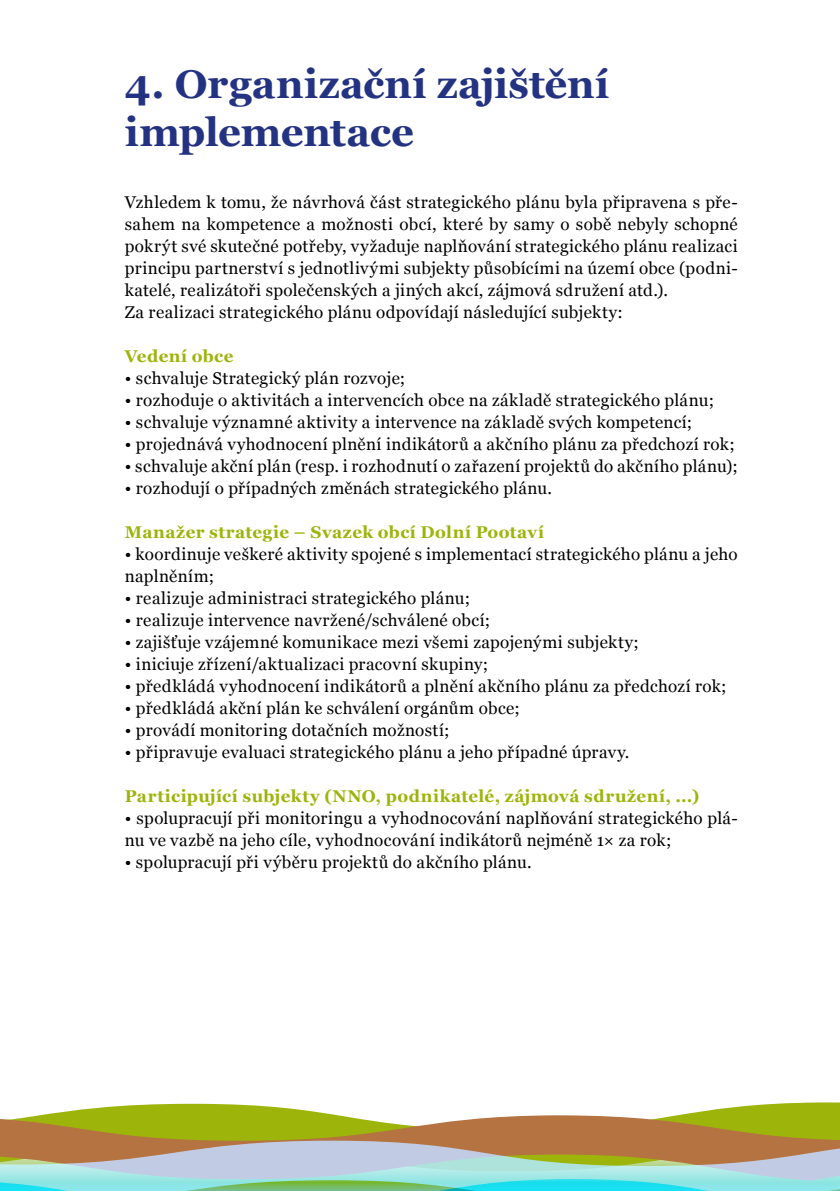
<style>
.page{position:relative;width:840px;height:1191px;background:#fff}
.page>*{position:absolute;margin:0;border:0;box-sizing:border-box;transform-origin:0 0}
.t1{font:700 40px/48px "Georgia";color:#243282}
.t2{font:17px/22px "Georgia";letter-spacing:.02em;color:#000}
.t3{font:700 17px "Georgia";letter-spacing:.025em;color:#9db40a}
</style>
<div class="page">
<svg style="left:71px;top:1102px;width:768px;height:9px"></svg>
<svg style="left:0;top:1111px;width:839px;height:9px;fill:#9db40a"></svg>
<svg style="left:0;top:1120px;width:839px;height:71px;background:#a6b188"></svg>
<h1 class="t1" style="left:125px;top:58px;width:485px">4. Organizační zajištění implementace</h1>
<p class="t2" style="left:125px;top:190px;width:614px">Vzhledem k tomu, že návrhová část strategického plánu byla připravena s pře&shy;sahem na kompetence a možnosti obcí, které by samy o sobě nebyly schopné pokrýt své skutečné potřeby, vyžaduje naplňování strategického plánu realizaci principu partnerství s jednotlivými subjekty působícími na území obce (podni&shy;katelé, realizátoři společenských a jiných akcí, zájmová sdružení atd.).<br>Za realizaci strategického plánu odpovídají následující subjekty:</p>
<p class="t3" style="left:125px;top:343px;width:110px">Vedení obce</p>
<p class="t2" style="left:125px;top:366px;width:282px">• schvaluje Strategický plán rozvoje;</p>
<p class="t2" style="left:125px;top:388px;width:590px">• rozhoduje o aktivitách a intervencích obce na základě strategického plánu;</p>
<p class="t2" style="left:125px;top:410px;width:568px">• schvaluje významné aktivity a intervence na základě svých kompetencí;</p>
<p class="t2" style="left:125px;top:432px;width:611px">• projednává vyhodnocení plnění indikátorů a akčního plánu za předchozí rok;</p>
<p class="t2" style="left:125px;top:454px;width:614px">• schvaluje akční plán (resp. i rozhodnutí o zařazení projektů do akčního plánu);</p>
<p class="t2" style="left:125px;top:476px;width:428px">• rozhodují o případných změnách strategického plánu.</p>
<p class="t3" style="left:125px;top:519px;width:420px">Manažer strategie – Svazek obcí Dolní Pootaví</p>
<p class="t2" style="left:125px;top:542px;width:614px">• koordinuje veškeré aktivity spojené s implementací strategického plánu a jeho naplněním;</p>
<p class="t2" style="left:125px;top:586px;width:346px">• realizuje administraci strategického plánu;</p>
<p class="t2" style="left:125px;top:608px;width:366px">• realizuje intervence navržené/schválené obcí;</p>
<p class="t2" style="left:125px;top:630px;width:515px">• zajišťuje vzájemné komunikace mezi všemi zapojenými subjekty;</p>
<p class="t2" style="left:125px;top:652px;width:365px">• iniciuje zřízení/aktualizaci pracovní skupiny;</p>
<p class="t2" style="left:125px;top:674px;width:603px">• předkládá vyhodnocení indikátorů a plnění akčního plánu za předchozí rok;</p>
<p class="t2" style="left:125px;top:696px;width:396px">• předkládá akční plán ke schválení orgánům obce;</p>
<p class="t2" style="left:125px;top:718px;width:326px">• provádí monitoring dotačních možností;</p>
<p class="t2" style="left:125px;top:740px;width:506px">• připravuje evaluaci strategického plánu a jeho případné úpravy.</p>
<p class="t3" style="left:125px;top:783px;width:575px">Participující subjekty (NNO, podnikatelé, zájmová sdružení, ...)</p>
<p class="t2" style="left:125px;top:806px;width:614px">• spolupracují při monitoringu a vyhodnocování naplňování strategického plá&shy;nu ve vazbě na jeho cíle, vyhodnocování indikátorů nejméně 1× za rok;</p>
<p class="t2" style="left:125px;top:850px;width:408px">• spolupracují při výběru projektů do akčního plánu.</p>
</div>
